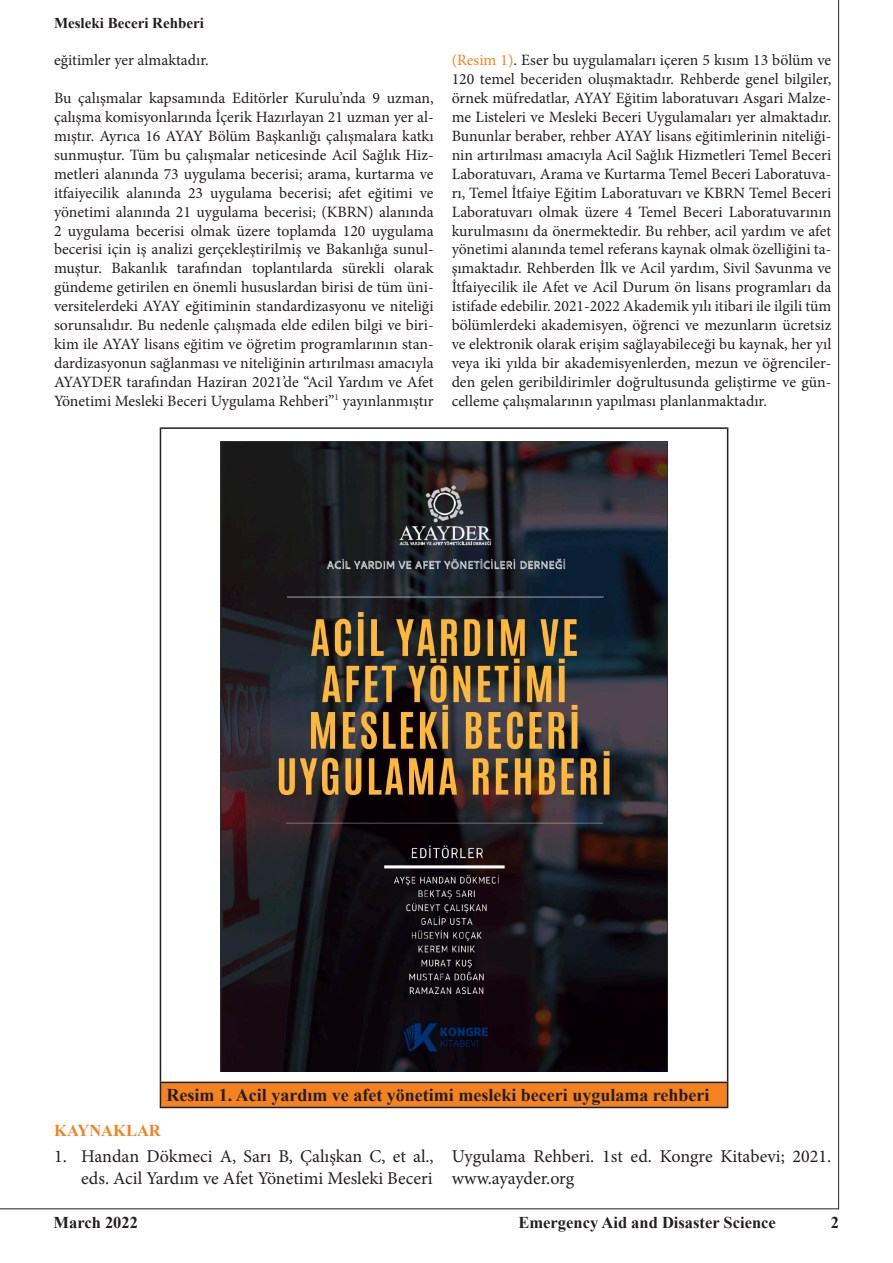
<style>
.page{position:relative;width:893px;height:1263px;background:#fff}
.page>*{position:absolute;margin:0;border:0;box-sizing:border-box;transform-origin:0 0}
.t1{font:18px/21.6px "Minion Pro";color:#231f20;text-align:right}
.t2{font:700 18px "Times New Roman";color:#231f20}
.t3{font:700 16.5px "Times New Roman";color:#231f20}
.t4{font:700 16.5px "Times New Roman";color:#f58220}
.t5{font:15.75px/18.9px "Minion Pro";color:#231f20;text-align:justify}
.t6{font:700 15px "Times New Roman";color:#231f20}
.s1{color:#f58220}
</style>
<div class="page">
<hr style="left:0;top:1208px;width:839px;height:1px;background:#231f20">
<hr style="left:838px;top:0;width:1px;height:1209px;background:#231f20">
<div style="left:160px;top:1082px;width:568px;height:25px;background:#f58220"></div>
<hr style="left:160px;top:427px;width:568px;height:2px;background:#231f20">
<hr style="left:160px;top:429px;width:1px;height:653px;background:#231f20">
<hr style="left:727px;top:429px;width:1px;height:653px;background:#231f20">
<hr style="left:160px;top:1082px;width:568px;height:1px;background:#231f20">
<svg style="left:160px;top:1083px;width:1px;height:24px"></svg>
<svg style="left:727px;top:1083px;width:1px;height:24px"></svg>
<hr style="left:160px;top:1107px;width:568px;height:1px;background:#231f20">
<img style="left:220px;top:441px;width:448px;height:630px">
<p class="t6" style="left:54px;top:13px;width:151px">Mesleki Beceri Rehberi</p>
<p class="t5" style="left:54px;top:51px;width:156px">eğitimler yer almaktadır.</p>
<p class="t5" style="left:54px;top:89px;width:381px">Bu çalışmalar kapsamında Editörler Kurulu’nda 9 uzman, çalışma komisyonlarında İçerik Hazırlayan 21 uzman yer al&shy;mıştır. Ayrıca 16 AYAY Bölüm Başkanlığı çalışmalara katkı sunmuştur. Tüm bu çalışmalar neticesinde Acil Sağlık Hiz&shy;metleri alanında 73 uygulama becerisi; arama, kurtarma ve itfaiyecilik alanında 23 uygulama becerisi; afet eğitimi ve yönetimi alanında 21 uygulama becerisi; (KBRN) alanında 2 uygulama becerisi olmak üzere toplamda 120 uygulama becerisi için iş analizi gerçekleştirilmiş ve Bakanlığa sunul&shy;muştur. Bakanlık tarafından toplantılarda sürekli olarak gündeme getirilen en önemli hususlardan birisi de tüm üni&shy;versitelerdeki AYAY eğitiminin standardizasyonu ve niteliği sorunsalıdır. Bu nedenle çalışmada elde edilen bilgi ve biri&shy;kim ile AYAY lisans eğitim ve öğretim programlarının stan&shy;dardizasyonun sağlanması ve niteliğinin artırılması amacıyla AYAYDER tarafından Haziran 2021’de “Acil Yardım ve Afet Yönetimi Mesleki Beceri Uygulama Rehberi”<sup>1</sup> yayınlanmıştır</p>
<p class="t5" style="left:452px;top:51px;width:381px"><span class="s1">(Resim 1)</span>. Eser bu uygulamaları içeren 5 kısım 13 bölüm ve 120 temel beceriden oluşmaktadır. Rehberde genel bilgiler, örnek müfredatlar, AYAY Eğitim laboratuvarı Asgari Malze&shy;me Listeleri ve Mesleki Beceri Uygulamaları yer almaktadır.<br>Bununlar beraber, rehber AYAY lisans eğitimlerinin niteliği&shy;nin artırılması amacıyla Acil Sağlık Hizmetleri Temel Beceri Laboratuvarı, Arama ve Kurtarma Temel Beceri Laboratuva&shy;rı, Temel İtfaiye Eğitim Laboratuvarı ve KBRN Temel Beceri Laboratuvarı olmak üzere 4 Temel Beceri Laboratuvarının kurulmasını da önermektedir. Bu rehber, acil yardım ve afet yönetimi alanında temel referans kaynak olmak özelliğini ta&shy;şımaktadır. Rehberden İlk ve Acil yardım, Sivil Savunma ve İtfaiyecilik ile Afet ve Acil Durum ön lisans programları da istifade edebilir. 2021-2022 Akademik yılı itibari ile ilgili tüm bölümlerdeki akademisyen, öğrenci ve mezunların ücretsiz ve elektronik olarak erişim sağlayabileceği bu kaynak, her yıl veya iki yılda bir akademisyenlerden, mezun ve öğrenciler&shy;den gelen geribildirimler doğrultusunda geliştirme ve gün&shy;celleme çalışmalarının yapılması planlanmaktadır.</p>
<p class="t2" style="left:166px;top:1082px;width:545px">Resim 1. Acil yardım ve afet yönetimi mesleki beceri uygulama rehberi</p>
<p class="t4" style="left:54px;top:1119px;width:108px">KAYNAKLAR</p>
<p class="t1" style="left:54px;top:1146px;width:381px">1. Handan Dökmeci A, Sarı B, Çalışkan C, et al., eds. Acil Yardım ve Afet Yönetimi Mesleki Beceri</p>
<p class="t1" style="left:452px;top:1146px;width:381px;text-align:left">Uygulama Rehberi. 1st ed. Kongre Kitabevi; 2021. www.ayayder.org</p>
<p class="t3" style="left:54px;top:1211px;width:86px">March 2022</p>
<p class="t3" style="left:519px;top:1211px;width:259px">Emergency Aid and Disaster Science</p>
<p class="t3" style="left:831px;top:1211px;width:10px">2</p>
</div>
